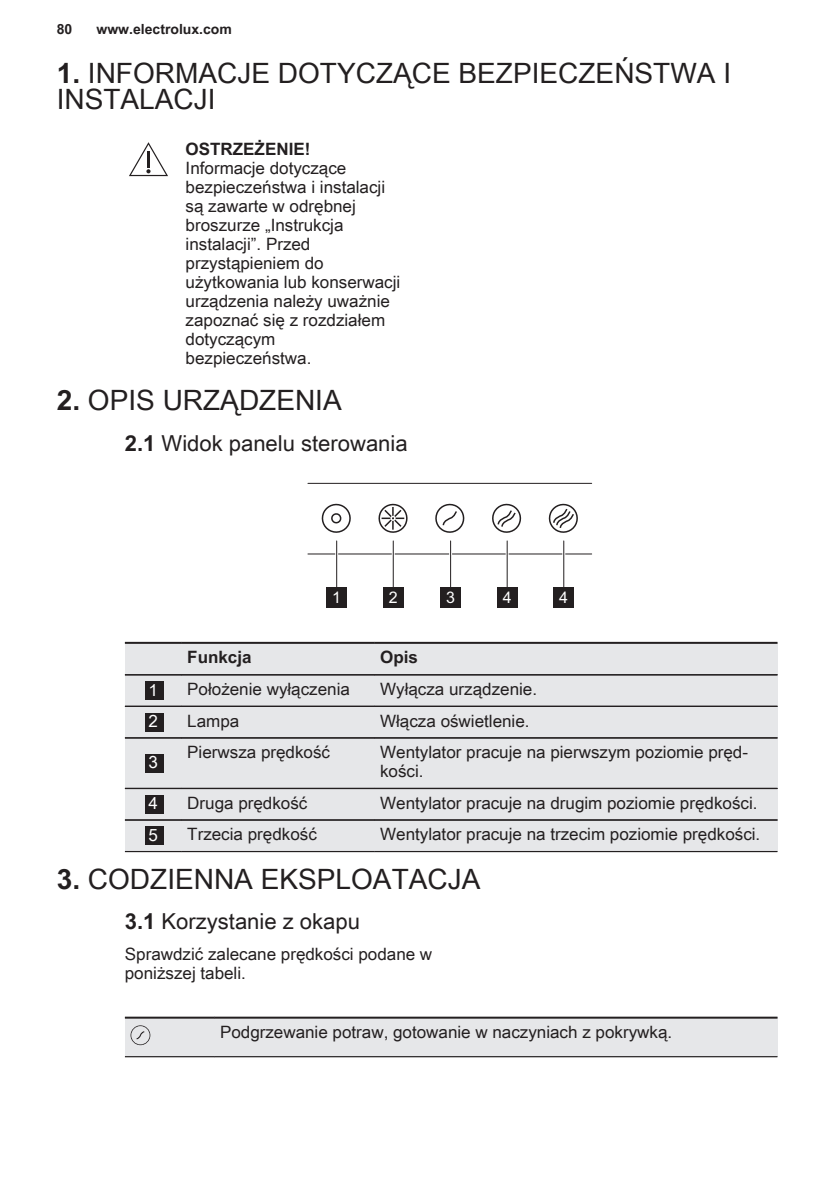
<style>
.page{position:relative;width:840px;height:1191px;background:#fff}
.page>*{position:absolute;margin:0;border:0;box-sizing:border-box;transform-origin:0 0}
.t1{font:28px/26px "Arial Unicode MS";color:#231f20}
.t2{font:22px "Arial Unicode MS";color:#231f20}
.t3{font:17px/19px "Arial Unicode MS";color:#231f20}
.t4{font:700 17px "Arial Unicode MS";color:#231f20}
.t5{font:17px "Arial Unicode MS";color:#fff}
.t6{font:16px "Arial";color:#fff}
.t7{font:700 14px "Arial Unicode MS";color:#231f20}
.s1{font-weight:700}
</style>
<div class="page">
<svg style="left:129px;top:142px;width:39px;height:34px"></svg>
<hr style="left:308px;top:553px;width:283px;height:1px;background:#231f20">
<hr style="left:308px;top:483px;width:283px;height:1px;background:#231f20">
<svg style="left:548px;top:503px;width:30px;height:30px"></svg>
<svg style="left:492px;top:503px;width:30px;height:30px"></svg>
<svg style="left:435px;top:503px;width:30px;height:30px"></svg>
<svg style="left:321px;top:503px;width:30px;height:30px"></svg>
<svg style="left:378px;top:503px;width:30px;height:30px"></svg>
<hr style="left:505px;top:541px;width:3px;height:56px;background:#fff">
<hr style="left:506px;top:541px;width:1px;height:56px;background:#231f20">
<div style="left:497px;top:587px;width:20px;height:20px;background:#231f20"></div>
<hr style="left:562px;top:541px;width:3px;height:56px;background:#fff">
<hr style="left:563px;top:541px;width:1px;height:56px;background:#231f20">
<div style="left:553px;top:587px;width:20px;height:20px;background:#231f20"></div>
<hr style="left:449px;top:541px;width:3px;height:56px;background:#fff">
<hr style="left:450px;top:541px;width:1px;height:56px;background:#231f20">
<div style="left:440px;top:587px;width:20px;height:20px;background:#231f20"></div>
<hr style="left:391px;top:541px;width:3px;height:56px;background:#fff">
<hr style="left:392px;top:541px;width:1px;height:56px;background:#231f20">
<div style="left:383px;top:587px;width:20px;height:20px;background:#231f20"></div>
<hr style="left:335px;top:541px;width:3px;height:56px;background:#fff">
<hr style="left:336px;top:541px;width:1px;height:56px;background:#231f20">
<div style="left:326px;top:587px;width:20px;height:20px;background:#231f20"></div>
<div style="left:125px;top:643px;width:652px;height:208px;background:#e6e7e9"></div>
<div style="left:145px;top:681px;width:18px;height:19px;background:#231f20"></div>
<div style="left:145px;top:713px;width:18px;height:18px;background:#231f20"></div>
<div style="left:145px;top:754px;width:18px;height:18px;background:#231f20"></div>
<div style="left:145px;top:795px;width:18px;height:18px;background:#231f20"></div>
<div style="left:145px;top:826px;width:18px;height:19px;background:#231f20"></div>
<hr style="left:125px;top:642px;width:57px;height:2px;background:#231f20">
<hr style="left:181px;top:642px;width:193px;height:2px;background:#231f20">
<hr style="left:374px;top:642px;width:403px;height:2px;background:#231f20">
<hr style="left:125px;top:674px;width:57px;height:1px;background:#231f20">
<hr style="left:181px;top:674px;width:193px;height:1px;background:#231f20">
<hr style="left:374px;top:674px;width:403px;height:1px;background:#231f20">
<hr style="left:125px;top:705px;width:57px;height:2px;background:#231f20">
<hr style="left:181px;top:705px;width:193px;height:2px;background:#231f20">
<hr style="left:374px;top:705px;width:403px;height:2px;background:#231f20">
<hr style="left:125px;top:737px;width:57px;height:1px;background:#231f20">
<hr style="left:181px;top:737px;width:193px;height:1px;background:#231f20">
<hr style="left:374px;top:737px;width:403px;height:1px;background:#231f20">
<hr style="left:125px;top:788px;width:57px;height:1px;background:#231f20">
<hr style="left:181px;top:788px;width:193px;height:1px;background:#231f20">
<hr style="left:374px;top:788px;width:403px;height:1px;background:#231f20">
<hr style="left:125px;top:819px;width:57px;height:1px;background:#231f20">
<hr style="left:125px;top:851px;width:57px;height:1px;background:#231f20">
<hr style="left:181px;top:819px;width:193px;height:1px;background:#231f20">
<hr style="left:181px;top:851px;width:193px;height:1px;background:#231f20">
<hr style="left:374px;top:819px;width:403px;height:1px;background:#231f20">
<hr style="left:374px;top:851px;width:403px;height:1px;background:#231f20">
<div style="left:125px;top:1017px;width:652px;height:39px;background:#e6e7e9"></div>
<svg style="left:130px;top:1025px;width:20px;height:20px"></svg>
<hr style="left:125px;top:1016px;width:89px;height:2px;background:#231f20">
<hr style="left:125px;top:1056px;width:89px;height:1px;background:#231f20">
<hr style="left:214px;top:1016px;width:563px;height:2px;background:#231f20">
<hr style="left:214px;top:1056px;width:563px;height:1px;background:#231f20">
<p class="t7" style="left:57px;top:19px;width:17px">80</p>
<p class="t7" style="left:96px;top:19px;width:137px">www.electrolux.com</p>
<p class="t1" style="left:57px;top:59px;width:675px"><span class="s1">1.</span> INFORMACJE DOTYCZĄCE BEZPIECZEŃSTWA I<br>INSTALACJI</p>
<p class="t3" style="left:185px;top:139px;width:216px"><span class="s1">OSTRZEŻENIE!<br></span>Informacje dotyczące bezpieczeństwa i instalacji są zawarte w odrębnej broszurze „Instrukcja instalacji”. Przed przystąpieniem do użytkowania lub konserwacji urządzenia należy uważnie zapoznać się z rozdziałem dotyczącym bezpieczeństwa.</p>
<p class="t1" style="left:57px;top:387px;width:286px"><span class="s1">2.</span> OPIS URZĄDZENIA</p>
<p class="t2" style="left:125px;top:427px;width:284px"><span class="s1">2.1</span> Widok panelu sterowania</p>
<p class="t6" style="left:332px;top:588px;width:10px">1</p>
<p class="t6" style="left:388px;top:588px;width:10px">2</p>
<p class="t6" style="left:446px;top:588px;width:10px">3</p>
<p class="t6" style="left:502px;top:588px;width:10px">4</p>
<p class="t6" style="left:559px;top:588px;width:10px">4</p>
<p class="t4" style="left:187px;top:645px;width:66px">Funkcja</p>
<p class="t4" style="left:380px;top:645px;width:39px">Opis</p>
<p class="t5" style="left:148px;top:677px;width:11px">1</p>
<p class="t3" style="left:187px;top:679px;width:164px">Położenie wyłączenia</p>
<p class="t3" style="left:380px;top:679px;width:158px">Wyłącza urządzenie.</p>
<p class="t5" style="left:148px;top:709px;width:11px">2</p>
<p class="t3" style="left:187px;top:710px;width:53px">Lampa</p>
<p class="t3" style="left:380px;top:710px;width:151px">Włącza oświetlenie.</p>
<p class="t5" style="left:148px;top:750px;width:11px">3</p>
<p class="t3" style="left:187px;top:742px;width:144px">Pierwsza prędkość</p>
<p class="t3" style="left:380px;top:742px;width:369px">Wentylator pracuje na pierwszym poziomie pręd‐ kości.</p>
<p class="t5" style="left:148px;top:791px;width:11px">4</p>
<p class="t3" style="left:187px;top:792px;width:121px">Druga prędkość</p>
<p class="t3" style="left:380px;top:792px;width:378px">Wentylator pracuje na drugim poziomie prędkości.</p>
<p class="t5" style="left:148px;top:822px;width:11px">5</p>
<p class="t3" style="left:187px;top:824px;width:131px">Trzecia prędkość</p>
<p class="t3" style="left:380px;top:824px;width:381px">Wentylator pracuje na trzecim poziomie prędkości.</p>
<p class="t1" style="left:57px;top:865px;width:425px"><span class="s1">3.</span> CODZIENNA EKSPLOATACJA</p>
<p class="t2" style="left:125px;top:905px;width:236px"><span class="s1">3.1</span> Korzystanie z okapu</p>
<p class="t3" style="left:125px;top:943px;width:309px">Sprawdzić zalecane prędkości podane w poniższej tabeli.</p>
<p class="t3" style="left:220px;top:1022px;width:453px">Podgrzewanie potraw, gotowanie w naczyniach z pokrywką.</p>
</div>
